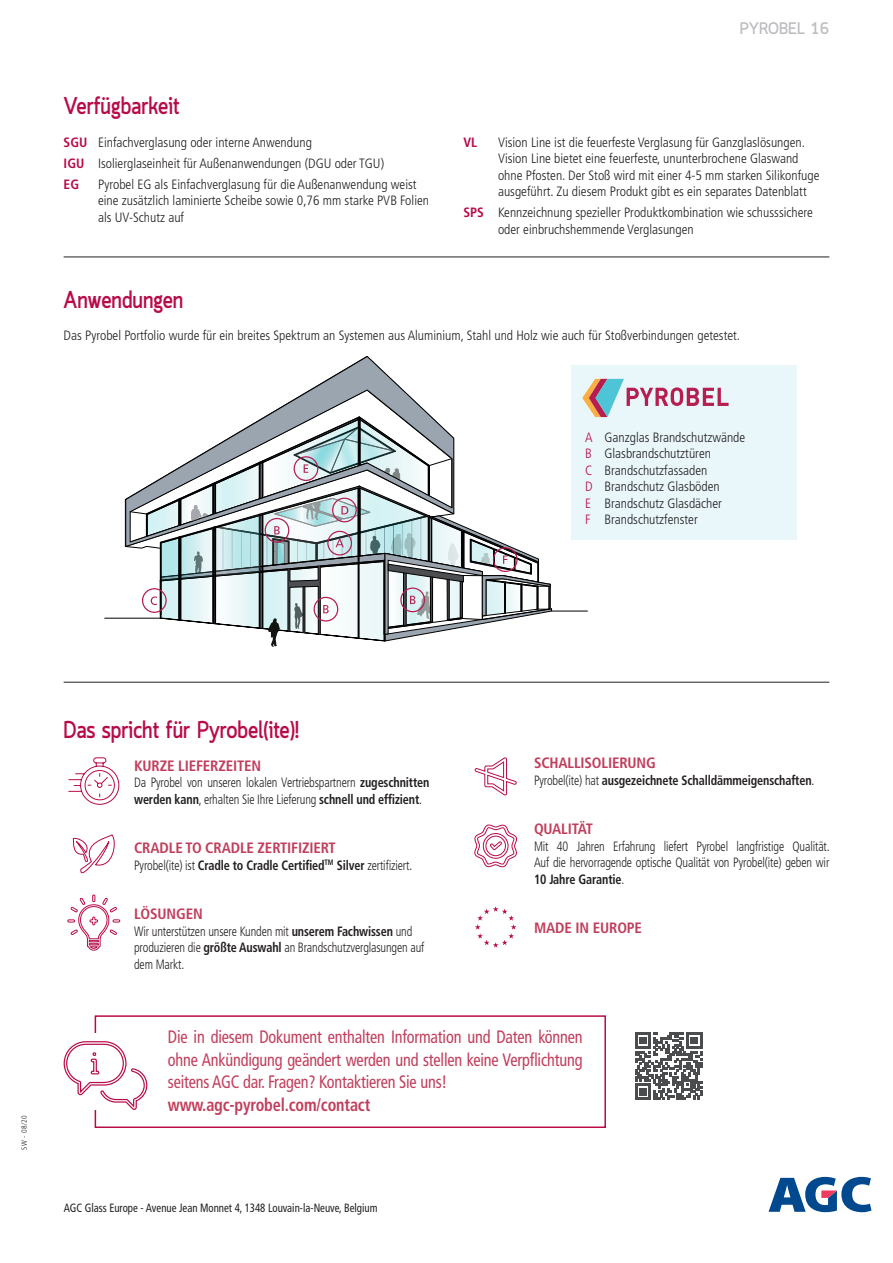
<style>
.page{position:relative;width:893px;height:1263px;background:#fff}
.page>*{position:absolute;margin:0;border:0;box-sizing:border-box;transform-origin:0 0}
.t1{font:700 24px "Quark";color:#b80b4a;scale:.9 1}
.txt_courant{font:condensed 18px/22.5px "Frutiger LT Std";letter-spacing:-.01em;color:#c13e5c;text-align:justify;scale:.9 1}
.txt_courant-2{font:700 condensed 18px "Frutiger LT Std";letter-spacing:-.01em;color:#c13e5c;scale:.9 1}
.t2{font:700 16.5px "Quark";color:#bcbdc0}
.txt_courant-3{font:700 condensed 15px "Frutiger LT Std";letter-spacing:-.01em;color:#c13e5c}
.txt_courant-4{font:300 condensed 13.5px/16.5px "Frutiger LT Std";color:#231f20}
.txt_courant-5{font:300 condensed 13.5px/16.5px "Frutiger LT Std";color:#231f20;scale:.9 1}
.txt_courant-6{font:700 condensed 13.5px "Frutiger LT Std";letter-spacing:-.01em;color:#231f20;scale:.9 1}
.t3{font:700 condensed 13.5px "Frutiger LT Std";color:#b80b4a}
.t4{font:condensed 12px "Frutiger LT Std";color:#231f20;scale:.9 1}
.t5{font:300 condensed 7.5px "Frutiger LT Std";color:#231f20}
.s1{font-weight:700;color:#b80b4a}
.s2{color:#b80b4a}
.s3{font-weight:700}
.s4{font-weight:300}
</style>
<div class="page">
<svg style="left:768px;top:1177px;width:103px;height:35px"></svg>
<hr style="left:552px;top:611px;width:35px;height:1px;background:#000">
<svg style="left:265px;top:356px;width:166px;height:60px"></svg>
<hr style="left:105px;top:618px;width:55px;height:1px;background:#000">
<svg style="left:125px;top:416px;width:427px;height:231px"></svg>
<svg style="left:68px;top:757px;width:52px;height:48px"></svg>
<svg style="left:474px;top:757px;width:43px;height:39px"></svg>
<svg style="left:474px;top:824px;width:44px;height:44px"></svg>
<svg style="left:67px;top:834px;width:53px;height:117px"></svg>
<svg style="left:475px;top:906px;width:41px;height:41px"></svg>
<hr style="left:64px;top:682px;width:765px;height:1px;background:#231f20">
<hr style="left:64px;top:257px;width:765px;height:1px;background:#231f20">
<div style="left:571px;top:366px;width:226px;height:174px;background:#e9f7fb"></div>
<svg style="left:582px;top:379px;width:147px;height:38px"></svg>
<div style="left:95px;top:1015px;width:511px;height:113px;border:2px solid #b80b4a"></div>
<div style="left:86px;top:1033px;width:48px;height:77px;background:#fff"></div>
<svg style="left:63px;top:1041px;width:85px;height:69px"></svg>
<svg style="left:635px;top:1032px;width:67px;height:68px"></svg>
<p class="t1" style="left:64px;top:92px;width:130px">Verfügbarkeit</p>
<p class="txt_courant-4" style="left:64px;top:134px;width:250px"><span class="s1">SGU</span> Einfachverglasung oder interne Anwendung</p>
<p class="txt_courant-4" style="left:64px;top:155px;width:322px"><span class="s1">IGU</span> Isolierglaseinheit für Außenanwendungen (DGU oder TGU)</p>
<p class="t3" style="left:64px;top:176px;width:17px">EG</p>
<p class="txt_courant-4" style="left:98px;top:176px;width:332px">Pyrobel EG als Einfachverglasung für die Außenanwendung weist eine zusätzlich laminierte Scheibe sowie 0,76 mm starke PVB Folien als UV-Schutz auf</p>
<p class="t2" style="left:740px;top:18px;width:91px">PYROBEL 16</p>
<p class="t3" style="left:463px;top:134px;width:15px">VL</p>
<p class="txt_courant-4" style="left:498px;top:134px;width:323px">Vision Line ist die feuerfeste Verglasung für Ganzglaslösungen.<br>Vision Line bietet eine feuerfeste, ununterbrochene Glaswand ohne Pfosten. Der Stoß wird mit einer 4-5 mm starken Silikonfuge ausgeführt. Zu diesem Produkt gibt es ein separates Datenblatt</p>
<p class="txt_courant-4" style="left:498px;top:204px;width:316px;text-indent:-34px"><span class="s1">SPS</span> Kennzeichnung spezieller Produktkombination wie schusssichere oder einbruchshemmende Verglasungen</p>
<p class="t1" style="left:64px;top:285px;width:135px">Anwendungen</p>
<p class="txt_courant-4" style="left:64px;top:327px;width:678px">Das Pyrobel Portfolio wurde für ein breites Spektrum an Systemen aus Aluminium, Stahl und Holz wie auch für Stoßverbindungen getestet.</p>
<p class="txt_courant-4" style="left:585px;top:429px;width:162px"><span class="s2">A</span> Ganzglas Brandschutzwände</p>
<p class="txt_courant-4" style="left:585px;top:445px;width:128px"><span class="s2">B</span> Glasbrandschutztüren</p>
<p class="txt_courant-4" style="left:585px;top:462px;width:124px"><span class="s2">C</span> Brandschutzfassaden</p>
<p class="txt_courant-4" style="left:585px;top:478px;width:136px"><span class="s2">D</span> Brandschutz Glasböden</p>
<p class="txt_courant-4" style="left:585px;top:495px;width:138px"><span class="s2">E</span> Brandschutz Glasdächer</p>
<p class="txt_courant-4" style="left:585px;top:511px;width:114px"><span class="s2">F</span> Brandschutzfenster</p>
<p class="t5" style="left:20px;top:1150px;width:36px;rotate:-90deg">SW - 08/20</p>
<p class="t1" style="left:64px;top:716px;width:264px">Das spricht für Pyrobel(ite)!</p>
<p class="txt_courant-3" style="left:134px;top:756px;width:129px">KURZE LIEFERZEITEN</p>
<p class="txt_courant-5" style="left:134px;top:774px;width:330px">Da Pyrobel von unseren lokalen Vertriebspartnern <span class="s3">zugeschnitten werden kann</span>, erhalten Sie Ihre Lieferung <span class="s3">schnell und effizient</span>.</p>
<p class="txt_courant-3" style="left:134px;top:839px;width:203px">CRADLE TO CRADLE ZERTIFIZIERT</p>
<p class="txt_courant-6" style="left:134px;top:857px;width:311px"><span class="s4">Pyrobel(ite) ist</span> Cradle to Cradle Certified<sup>TM</sup> Silver <span class="s4">zertifiziert.</span></p>
<p class="txt_courant-3" style="left:134px;top:905px;width:70px">LÖSUNGEN</p>
<p class="txt_courant-5" style="left:134px;top:923px;width:324px">Wir unterstützen unsere Kunden mit <span class="s3">unserem Fachwissen</span> und produzieren die <span class="s3">größte Auswahl</span> an Brandschutzverglasungen auf dem Markt.</p>
<p class="txt_courant-3" style="left:534px;top:754px;width:123px">SCHALLISOLIERUNG</p>
<p class="txt_courant-6" style="left:534px;top:772px;width:313px"><span class="s4">Pyrobel(ite) hat</span> ausgezeichnete Schalldämmeigenschaften<span class="s4">.</span></p>
<p class="txt_courant-3" style="left:534px;top:820px;width:61px">QUALITÄT</p>
<p class="txt_courant-5" style="left:534px;top:838px;width:330px;text-align:justify">Mit 40 Jahren Erfahrung liefert Pyrobel langfristige Qualität.<br>Auf die hervorragende optische Qualität von Pyrobel(ite) geben wir <span class="s3">10 Jahre Garantie</span>.</p>
<p class="txt_courant-3" style="left:534px;top:919px;width:110px">MADE IN EUROPE</p>
<p class="txt_courant" style="left:168px;top:1026px;width:462px">Die in diesem Dokument enthalten Information und Daten können ohne Ankündigung geändert werden und stellen keine Verpflichtung seitens AGC dar. Fragen? Kontaktieren Sie uns!</p>
<p class="txt_courant-2" style="left:168px;top:1094px;width:226px">www.agc-pyrobel.com/contact</p>
<p class="t4" style="left:64px;top:1201px;width:350px">AGC Glass Europe - Avenue Jean Monnet 4, 1348 Louvain-la-Neuve, Belgium</p>
</div>
